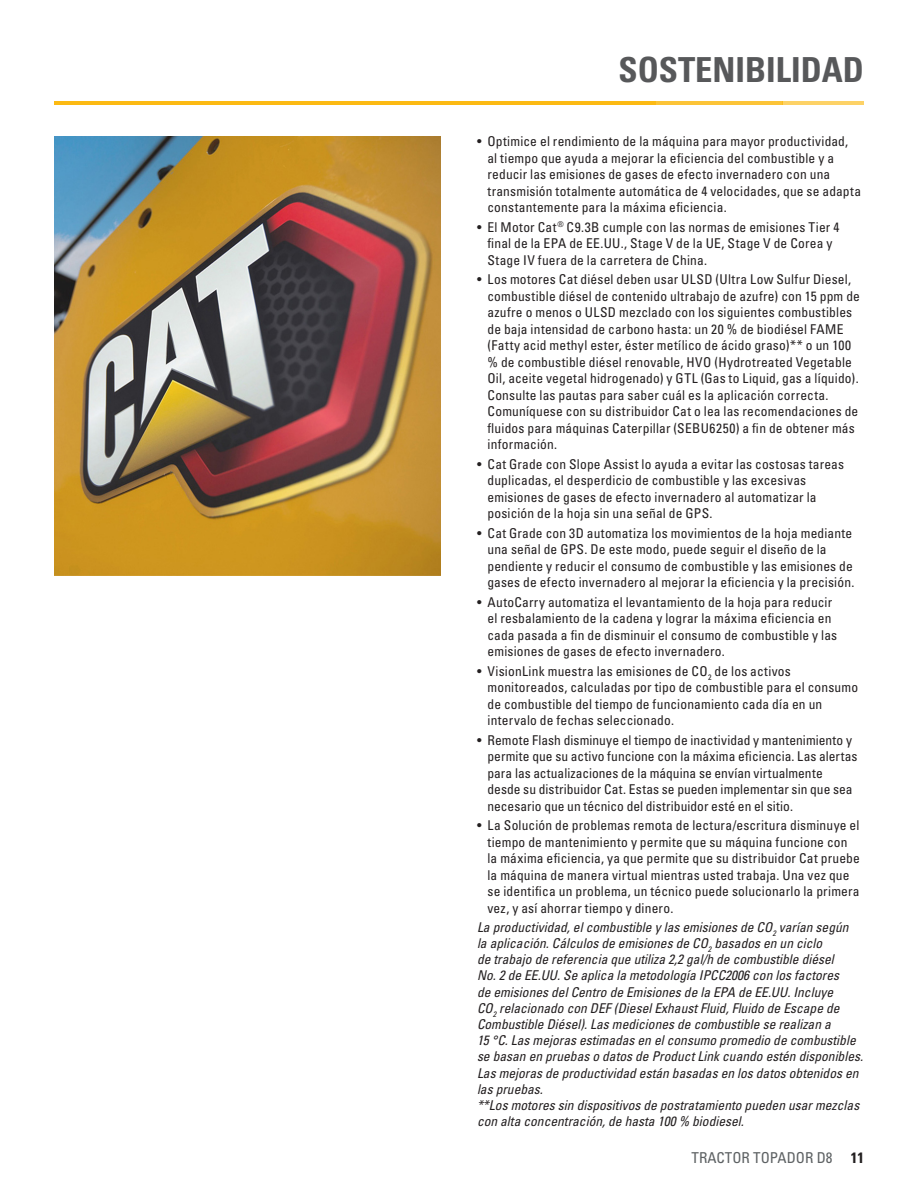
<style>
.page{position:relative;width:918px;height:1188px;background:#fff}
.page>*{position:absolute;margin:0;border:0;box-sizing:border-box;transform-origin:0 0}
.Headline_medium_gray{font:34.5px "Univers LTCYR 67 Bold Cond";color:#57585a}
.Running_footer-RH{font:condensed 15px "Univers LTCYR 57";color:#5d6163}
.t1{font:condensed 13.5px/16.5px "Univers LT Std";letter-spacing:.01em;color:#231f20}
.Feature_Textp{font:italic condensed 13.5px/16.2px "Univers LT Std";color:#231f20}
.s1{font-family:"Univers LTCYR 67 Bold Cond";font-stretch:normal;color:#231f20}
</style>
<div class="page">
<hr style="left:54px;top:101px;width:601px;height:4px;background:#fcba13">
<hr style="left:654px;top:101px;width:128px;height:4px;background:#fcc437">
<hr style="left:782px;top:101px;width:82px;height:4px;background:#fdd266">
<img style="left:54px;top:136px;width:387px;height:440px">
<p class="Headline_medium_gray" style="left:619px;top:48px;width:247px">SOSTENIBILIDAD</p>
<p class="t1" style="left:488px;top:133px;width:375px;text-indent:-10px">• Optimice el rendimiento de la máquina para mayor productividad, al tiempo que ayuda a mejorar la eficiencia del combustible y a reducir las emisiones de gases de efecto invernadero con una transmisión totalmente automática de 4 velocidades, que se adapta constantemente para la máxima eficiencia.</p>
<p class="t1" style="left:488px;top:218px;width:353px;text-indent:-10px">• El Motor Cat<sup>®</sup> C9.3B cumple con las normas de emisiones Tier 4 final de la EPA de EE.UU., Stage V de la UE, Stage V de Corea y<br>Stage IV fuera de la carretera de China.</p>
<p class="t1" style="left:488px;top:271px;width:374px;text-indent:-10px">• Los motores Cat diésel deben usar ULSD (Ultra Low Sulfur Diesel, combustible diésel de contenido ultrabajo de azufre) con 15 ppm de azufre o menos o ULSD mezclado con los siguientes combustibles de baja intensidad de carbono hasta: un 20 % de biodiésel FAME (Fatty acid methyl ester, éster metílico de ácido graso)** o un 100 % de combustible diésel renovable, HVO (Hydrotreated Vegetable Oil, aceite vegetal hidrogenado) y GTL (Gas to Liquid, gas a líquido).<br>Consulte las pautas para saber cuál es la aplicación correcta.<br>Comuníquese con su distribuidor Cat o lea las recomendaciones de fluidos para máquinas Caterpillar (SEBU6250) a fin de obtener más información.</p>
<p class="t1" style="left:488px;top:455px;width:358px;text-indent:-10px">• Cat Grade con Slope Assist lo ayuda a evitar las costosas tareas duplicadas, el desperdicio de combustible y las excesivas emisiones de gases de efecto invernadero al automatizar la posición de la hoja sin una señal de GPS.</p>
<p class="t1" style="left:488px;top:524px;width:369px;text-indent:-10px">• Cat Grade con 3D automatiza los movimientos de la hoja mediante una señal de GPS. De este modo, puede seguir el diseño de la pendiente y reducir el consumo de combustible y las emisiones de gases de efecto invernadero al mejorar la eficiencia y la precisión.</p>
<p class="t1" style="left:488px;top:593px;width:351px;text-indent:-10px">• AutoCarry automatiza el levantamiento de la hoja para reducir el resbalamiento de la cadena y lograr la máxima eficiencia en cada pasada a fin de disminuir el consumo de combustible y las emisiones de gases de efecto invernadero.</p>
<p class="t1" style="left:488px;top:662px;width:372px;text-indent:-10px">• VisionLink muestra las emisiones de CO<sub>2</sub> de los activos monitoreados, calculadas por tipo de combustible para el consumo de combustible del tiempo de funcionamiento cada día en un intervalo de fechas seleccionado.</p>
<p class="t1" style="left:488px;top:731px;width:372px;text-indent:-10px">• Remote Flash disminuye el tiempo de inactividad y mantenimiento y permite que su activo funcione con la máxima eficiencia. Las alertas para las actualizaciones de la máquina se envían virtualmente desde su distribuidor Cat. Estas se pueden implementar sin que sea necesario que un técnico del distribuidor esté en el sitio.</p>
<p class="t1" style="left:488px;top:817px;width:374px;text-indent:-10px">• La Solución de problemas remota de lectura/escritura disminuye el tiempo de mantenimiento y permite que su máquina funcione con la máxima eficiencia, ya que permite que su distribuidor Cat pruebe la máquina de manera virtual mientras usted trabaja. Una vez que se identifica un problema, un técnico puede solucionarlo la primera vez, y así ahorrar tiempo y dinero.</p>
<p class="Feature_Textp" style="left:477px;top:919px;width:388px">La productividad, el combustible y las emisiones de CO<sub>2</sub> varían según<br>la aplicación. Cálculos de emisiones de CO<sub>2</sub> basados en un ciclo<br>de trabajo de referencia que utiliza 2,2 gal/h de combustible diésel<br>No. 2 de EE.UU. Se aplica la metodología IPCC2006 con los factores<br>de emisiones del Centro de Emisiones de la EPA de EE.UU. Incluye<br>CO<sub>2</sub> relacionado con DEF (Diesel Exhaust Fluid, Fluido de Escape de Combustible Diésel). Las mediciones de combustible se realizan a<br>15 °C. Las mejoras estimadas en el consumo promedio de combustible se basan en pruebas o datos de Product Link cuando estén disponibles.<br>Las mejoras de productividad están basadas en los datos obtenidos en las pruebas.<br>**Los motores sin dispositivos de postratamiento pueden usar mezclas con alta concentración, de hasta 100 % biodiesel.</p>
<p class="Running_footer-RH" style="left:692px;top:1148px;width:174px">TRACTOR TOPADOR D8 <span class="s1">11</span></p>
</div>
